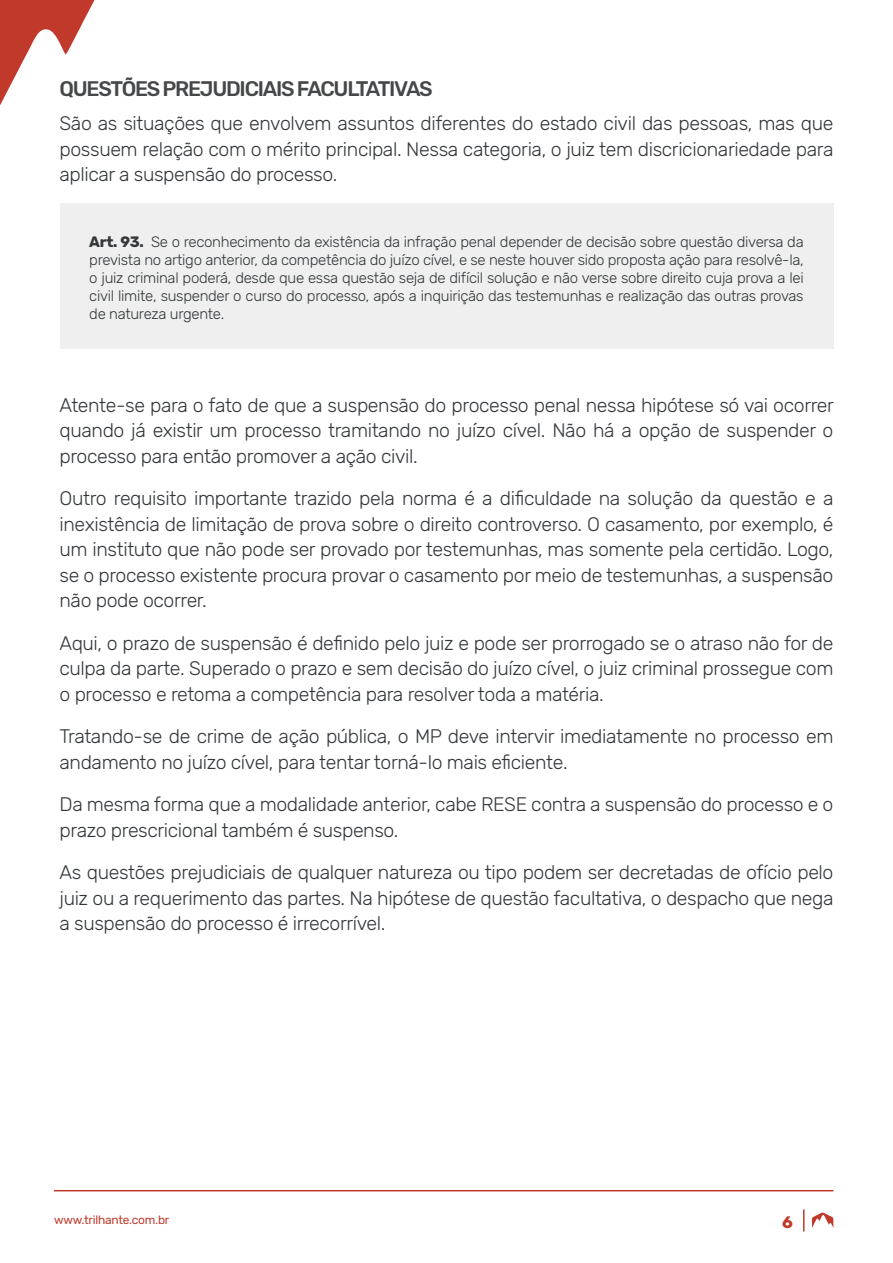
<style>
.page{position:relative;width:893px;height:1263px;background:#fff}
.page>*{position:absolute;margin:0;border:0;box-sizing:border-box;transform-origin:0 0}
.Título_4{font:500 21px "Rubik";letter-spacing:-.06em;color:#454749}
.Parágrafo_Texto{font:300 19.5px/25.5px "Rubik";letter-spacing:-.02em;color:#33373a;text-align:justify}
.t1{font:700 16.5px "Rubik";color:#c0392b}
.Citação_de_Lei_Artig{font:300 15px/18px "Rubik";letter-spacing:-.02em;color:#33373a;text-align:justify}
.t2{font:12px "Rubik";letter-spacing:-.02em;color:#c0392b}
.s1{font-weight:700}
</style>
<div class="page">
<svg style="left:0;top:0;width:95px;height:105px"></svg>
<svg style="left:803px;top:1209px;width:1px;height:22px"></svg>
<svg style="left:811px;top:1212px;width:23px;height:16px"></svg>
<hr style="left:54px;top:1190px;width:779px;height:1px;background:#c0392b">
<div style="left:60px;top:203px;width:773px;height:146px;background:#eeefee"></div>
<p class="Título_4" style="left:60px;top:77px;width:375px">QUESTÕES PREJUDICIAIS FACULTATIVAS</p>
<p class="Parágrafo_Texto" style="left:60px;top:111px;width:775px">São as situações que envolvem assuntos diferentes do estado civil das pessoas, mas que possuem relação com o mérito principal. Nessa categoria, o juiz tem discricionariedade para aplicar a suspensão do processo.</p>
<p class="Citação_de_Lei_Artig" style="left:89px;top:233px;width:716px"><span class="s1">Art. 93.</span> Se o reconhecimento da existência da infração penal depender de decisão sobre questão diversa da prevista no artigo anterior, da competência do juízo cível, e se neste houver sido proposta ação para resolvê-la, o juiz criminal poderá, desde que essa questão seja de difícil solução e não verse sobre direito cuja prova a lei civil limite, suspender o curso do processo, após a inquirição das testemunhas e realização das outras provas de natureza urgente.</p>
<p class="Parágrafo_Texto" style="left:60px;top:393px;width:776px">Atente-se para o fato de que a suspensão do processo penal nessa hipótese só vai ocorrer quando já existir um processo tramitando no juízo cível. Não há a opção de suspender o processo para então promover a ação civil.</p>
<p class="Parágrafo_Texto" style="left:60px;top:486px;width:775px">Outro requisito importante trazido pela norma é a dificuldade na solução da questão e a inexistência de limitação de prova sobre o direito controverso. O casamento, por exemplo, é um instituto que não pode ser provado por testemunhas, mas somente pela certidão. Logo, se o processo existente procura provar o casamento por meio de testemunhas, a suspensão não pode ocorrer.</p>
<p class="Parágrafo_Texto" style="left:60px;top:631px;width:775px">Aqui, o prazo de suspensão é definido pelo juiz e pode ser prorrogado se o atraso não for de culpa da parte. Superado o prazo e sem decisão do juízo cível, o juiz criminal prossegue com o processo e retoma a competência para resolver toda a matéria.</p>
<p class="Parágrafo_Texto" style="left:60px;top:724px;width:775px">Tratando-se de crime de ação pública, o MP deve intervir imediatamente no processo em andamento no juízo cível, para tentar torná-lo mais eficiente.</p>
<p class="Parágrafo_Texto" style="left:60px;top:792px;width:775px">Da mesma forma que a modalidade anterior, cabe RESE contra a suspensão do processo e o prazo prescricional também é suspenso.</p>
<p class="Parágrafo_Texto" style="left:60px;top:860px;width:775px">As questões prejudiciais de qualquer natureza ou tipo podem ser decretadas de ofício pelo juiz ou a requerimento das partes. Na hipótese de questão facultativa, o despacho que nega a suspensão do processo é irrecorrível.</p>
<p class="t2" style="left:54px;top:1213px;width:117px">www.trilhante.com.br</p>
<p class="t1" style="left:782px;top:1212px;width:12px">6</p>
</div>
